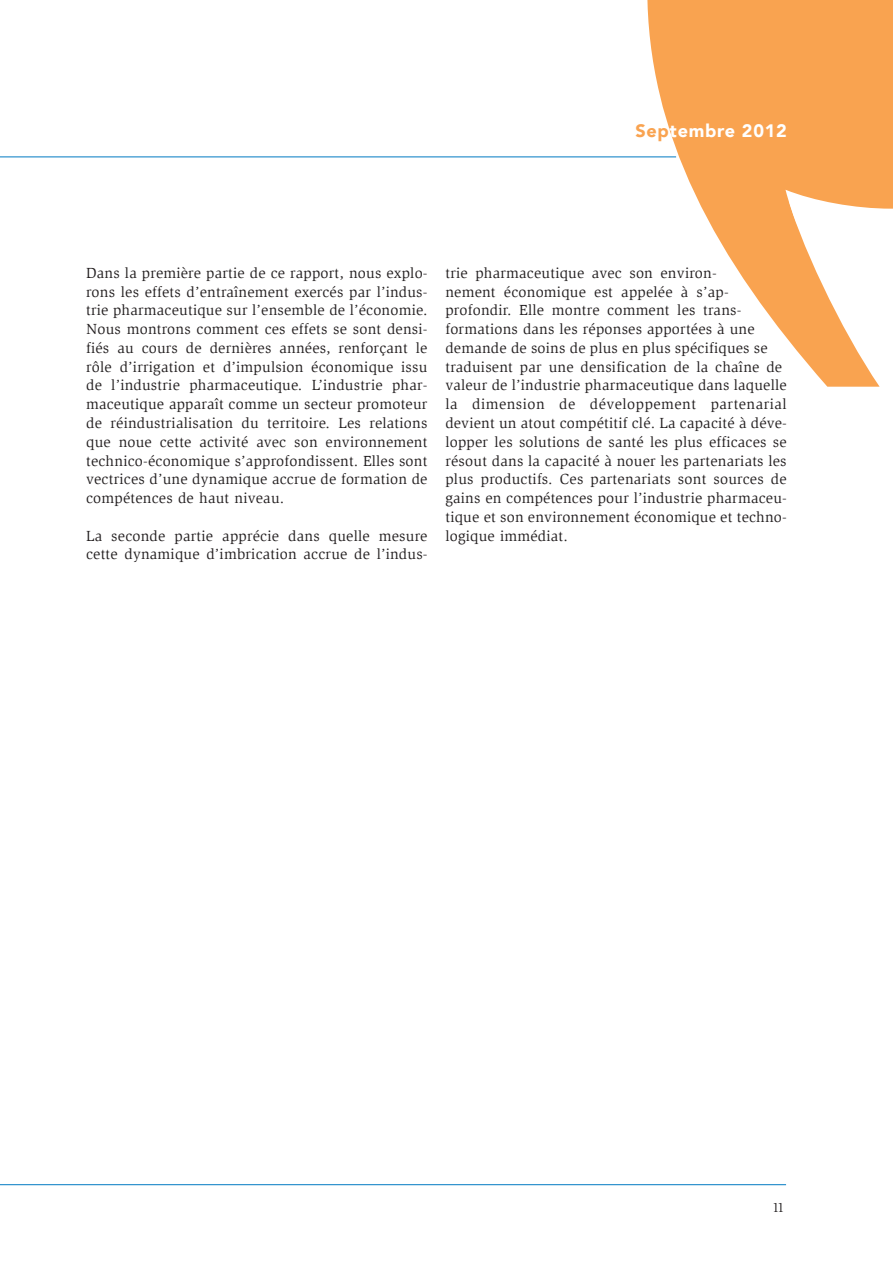
<style>
.page{position:relative;width:893px;height:1263px;background:#fff}
.page>*{position:absolute;margin:0;border:0;box-sizing:border-box;transform-origin:0 0}
.t1{font:900 18px "Avenir LT";letter-spacing:.04em;color:#fff}
.t2{font:15px/18.8px "Slimbach LT";letter-spacing:.015em;color:#231f20}
.t3{font:13.5px "Slimbach LT";color:#231f20}
.s1{color:#f9a350}
</style>
<div class="page">
<hr style="left:0;top:1184px;width:786px;height:1px;background:#0079c2">
<hr style="left:0;top:157px;width:676px;height:1px;background:#0079c2">
<svg style="left:647px;top:0;width:246px;height:387px;fill:#f9a350"></svg>
<p class="t1" style="left:635px;top:123px;width:153px"><span class="s1">Sep</span>tembre 2012</p>
<p class="t2" style="left:86px;top:264px;width:343px;text-align:justify">Dans la première partie de ce rapport, nous explo&shy;rons les effets d’entraînement exercés par l’indus&shy;trie pharmaceutique sur l’ensemble de l’économie.<br>Nous montrons comment ces effets se sont densi&shy;fiés au cours de dernières années, renforçant le rôle d’irrigation et d’impulsion économique issu de l’industrie pharmaceutique. L’industrie phar&shy;maceutique apparaît comme un secteur promoteur de réindustrialisation du territoire. Les relations que noue cette activité avec son environnement technico-économique s’approfondissent. Elles sont vectrices d’une dynamique accrue de formation de compétences de haut niveau.</p>
<p class="t2" style="left:86px;top:526px;width:343px">La seconde partie apprécie dans quelle mesure cette dynamique d’imbrication accrue de l’indus-</p>
<p class="t2" style="left:445px;top:264px;width:343px">trie pharmaceutique avec son environ-<br>nement économique est appelée à s’ap&shy;profondir. Elle montre comment les trans&shy;formations dans les réponses apportées à une demande de soins de plus en plus spécifiques se traduisent par une densification de la chaîne de valeur de l’industrie pharmaceutique dans laquelle la dimension de développement partenarial devient un atout compétitif clé. La capacité à déve&shy;lopper les solutions de santé les plus efficaces se résout dans la capacité à nouer les partenariats les plus productifs. Ces partenariats sont sources de gains en compétences pour l’industrie pharmaceu&shy;tique et son environnement économique et techno&shy;logique immédiat.</p>
<p class="t3" style="left:772px;top:1200px;width:14px">11</p>
</div>
